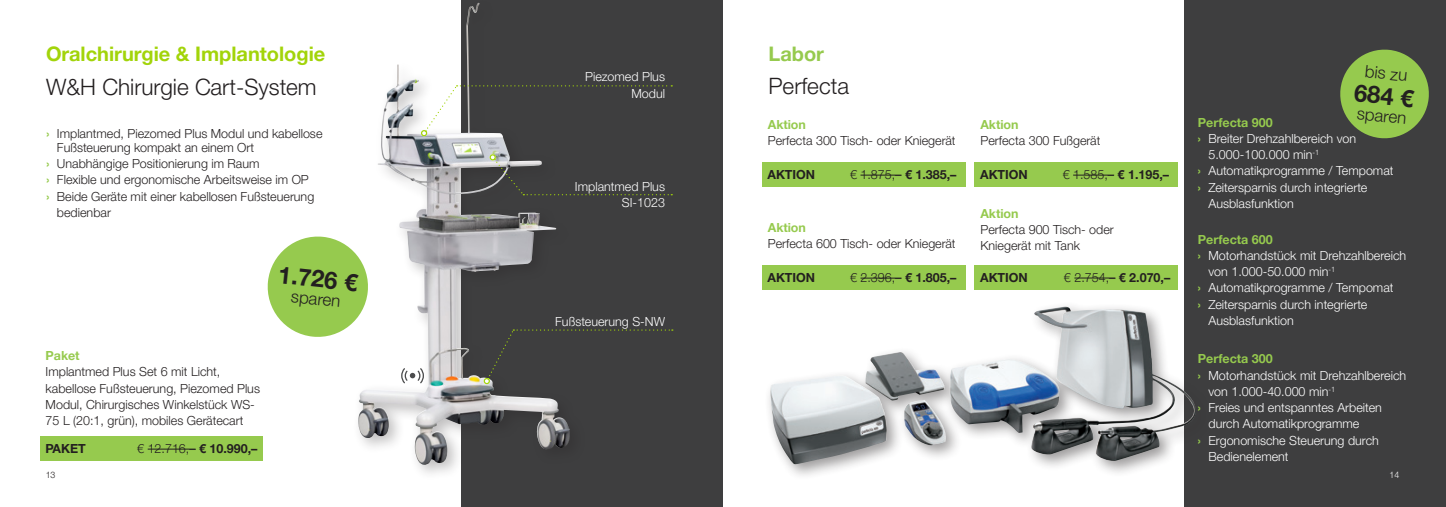
<style>
.page{position:relative;width:1446px;height:507px;background:#fff}
.page>*{position:absolute;margin:0;border:0;box-sizing:border-box;transform-origin:0 0}
.t1{font:700 23.75px "Helvetica Neue World 75";color:#231f20}
.t2{font:22.5px "Helvetica Neue World 45 Lt";color:#231f20}
.t3{font:700 20px "Helvetica Neue World 75";color:#a2d40a}
.t4{font:700 20px "Helvetica Neue World 75";color:#96ca4e}
.t5{font:16.88px "Helvetica Neue World 45 Lt";color:#231f20}
.t6{font:12.5px/16.2px "Helvetica Neue World 45 Lt";color:#231f20}
.t7{font:12.5px/16.2px "Helvetica Neue World 45 Lt";color:#fff;text-align:right}
.t8{font:700 12.5px "Helvetica Neue World 75";color:#96ca4e}
.t9{font:700 12.5px "Helvetica Neue World 75";color:#231f20}
.t10{font:8.75px "Helvetica Neue World 45 Lt";color:#231f20}
.t11{font:8.75px "Helvetica Neue World 45 Lt";color:#fff}
.s1{font-family:"Helvetica Neue World 75";font-weight:700;color:#96ca4e}
.s2{font-family:"Helvetica Neue World 75";font-weight:700}
</style>
<div class="page">
<div style="left:462px;top:0;width:261px;height:507px;background:#3e3e3f"></div>
<div style="left:1185px;top:0;width:261px;height:507px;background:#3e3e3f"></div>
<div style="left:763px;top:300px;width:449px;height:180px;background:#231f20;opacity:.45"></div>
<img style="left:869px;top:306px;width:328px;height:156px">
<svg style="left:1340px;top:49px;width:89px;height:90px"></svg>
<div style="left:974px;top:265px;width:204px;height:25px;background:#96ca4e"></div>
<hr style="left:1074px;top:278px;width:41px;height:1px;background:#231f20">
<div style="left:762px;top:162px;width:203px;height:25px;background:#96ca4e"></div>
<hr style="left:860px;top:175px;width:41px;height:1px;background:#231f20">
<div style="left:974px;top:162px;width:204px;height:25px;background:#96ca4e"></div>
<hr style="left:1073px;top:175px;width:41px;height:1px;background:#231f20">
<div style="left:762px;top:265px;width:203px;height:25px;background:#96ca4e"></div>
<hr style="left:860px;top:278px;width:41px;height:1px;background:#231f20">
<div style="left:352px;top:0;width:234px;height:481px;background:#231f20;opacity:.28"></div>
<img style="left:377px;top:3px;width:101px;height:177px">
<div style="left:41px;top:436px;width:222px;height:25px;background:#96ca4e"></div>
<hr style="left:148px;top:449px;width:48px;height:1px;background:#231f20">
<svg style="left:421px;top:85px;width:251px;height:51px"></svg>
<svg style="left:490px;top:155px;width:182px;height:40px"></svg>
<div style="left:489px;top:154px;width:7px;height:6px;border:1px solid #a2d40a;border-radius:50%"></div>
<svg style="left:484px;top:329px;width:189px;height:55px"></svg>
<svg style="left:401px;top:368px;width:23px;height:15px"></svg>
<svg style="left:267px;top:234px;width:104px;height:105px"></svg>
<h3 class="t3" style="left:46px;top:43px;width:281px">Oralchirurgie &amp; Implantologie</h3>
<h2 class="t2" style="left:46px;top:74px;width:272px">W&amp;H Chirurgie Cart-System</h2>
<p class="t6" style="left:57px;top:127px;width:267px;line-height:13.8px;text-indent:-11px"><span class="s1">›</span> Implantmed, Piezomed Plus Modul und kabellose<br>Fußsteuerung kompakt an einem Ort</p>
<p class="t6" style="left:46px;top:156px;width:215px"><span class="s1">›</span> Unabhängige Positionierung im Raum</p>
<p class="t6" style="left:46px;top:172px;width:264px"><span class="s1">›</span> Flexible und ergonomische Arbeitsweise im OP</p>
<p class="t6" style="left:46px;top:188px;width:269px"><span class="s1">›</span> Beide Geräte mit einer kabellosen Fußsteuerung</p>
<p class="t6" style="left:57px;top:204px;width:55px">bedienbar</p>
<p class="t8" style="left:46px;top:348px;width:36px">Paket</p>
<p class="t6" style="left:46px;top:364px;width:216px">Implantmed Plus Set 6 mit Licht, kabellose Fußsteuerung, Piezomed Plus Modul, Chirurgisches Winkelstück WS-75 L (20:1, grün), mobiles Gerätecart</p>
<p class="t9" style="left:46px;top:441px;width:42px">PAKET</p>
<p class="t6" style="left:137px;top:441px;width:122px">€ 12.716,– <span class="s2">€ 10.990,–</span></p>
<h1 class="t1" style="left:280px;top:261px;width:81px;rotate:6deg">1.726 €</h1>
<h3 class="t5" style="left:292px;top:286px;width:51px;rotate:6deg">sparen</h3>
<p class="t7" style="left:585px;top:69px;width:81px">Piezomed Plus<br>Modul</p>
<p class="t7" style="left:575px;top:178px;width:92px">Implantmed Plus<br>SI-1023</p>
<p class="t7" style="left:555px;top:313px;width:111px">Fußsteuerung S-NW</p>
<h3 class="t4" style="left:768px;top:43px;width:57px">Labor</h3>
<h2 class="t2" style="left:768px;top:73px;width:82px">Perfecta</h2>
<p class="t8" style="left:768px;top:118px;width:40px">Aktion</p>
<p class="t6" style="left:768px;top:133px;width:189px">Perfecta 300 Tisch- oder Kniegerät</p>
<p class="t9" style="left:767px;top:168px;width:49px">AKTION</p>
<p class="t6" style="left:850px;top:167px;width:108px">€ 1.875,– <span class="s2">€ 1.385,–</span></p>
<p class="t8" style="left:768px;top:220px;width:40px">Aktion</p>
<p class="t6" style="left:768px;top:236px;width:189px">Perfecta 600 Tisch- oder Kniegerät</p>
<p class="t9" style="left:767px;top:270px;width:49px">AKTION</p>
<p class="t6" style="left:850px;top:270px;width:108px">€ 2.396,– <span class="s2">€ 1.805,–</span></p>
<p class="t8" style="left:980px;top:118px;width:40px">Aktion</p>
<p class="t6" style="left:980px;top:133px;width:121px">Perfecta 300 Fußgerät</p>
<p class="t9" style="left:980px;top:168px;width:49px">AKTION</p>
<p class="t6" style="left:1062px;top:167px;width:108px">€ 1.585,– <span class="s2">€ 1.195,–</span></p>
<p class="t8" style="left:980px;top:206px;width:40px">Aktion</p>
<p class="t6" style="left:980px;top:222px;width:135px">Perfecta 900 Tisch- oder<br>Kniegerät mit Tank</p>
<p class="t9" style="left:980px;top:270px;width:49px">AKTION</p>
<p class="t6" style="left:1064px;top:270px;width:108px">€ 2.754,– <span class="s2">€ 2.070,–</span></p>
<h3 class="t5" style="left:1366px;top:61px;width:44px;rotate:6deg">bis zu</h3>
<h1 class="t1" style="left:1355px;top:79px;width:61px;rotate:6deg">684 €</h1>
<h3 class="t5" style="left:1358px;top:103px;width:51px;rotate:6deg">sparen</h3>
<p class="t8" style="left:1198px;top:115px;width:76px">Perfecta 900</p>
<p class="t7" style="left:1198px;top:130px;width:160px"><span class="s1">›</span> Breiter Drehzahlbereich von</p>
<p class="t7" style="left:1208px;top:147px;width:112px">5.000-100.000 min<sup>-1</sup></p>
<p class="t7" style="left:1198px;top:163px;width:197px"><span class="s1">›</span> Automatikprogramme / Tempomat</p>
<p class="t7" style="left:1198px;top:179px;width:171px"><span class="s1">›</span> Zeitersparnis durch integrierte</p>
<p class="t7" style="left:1208px;top:195px;width:87px">Ausblasfunktion</p>
<p class="t8" style="left:1198px;top:232px;width:76px">Perfecta 600</p>
<p class="t7" style="left:1198px;top:247px;width:210px"><span class="s1">›</span> Motorhandstück mit Drehzahlbereich</p>
<p class="t7" style="left:1208px;top:264px;width:128px">von 1.000-50.000 min<sup>-1</sup></p>
<p class="t7" style="left:1198px;top:280px;width:197px"><span class="s1">›</span> Automatikprogramme / Tempomat</p>
<p class="t7" style="left:1198px;top:296px;width:171px"><span class="s1">›</span> Zeitersparnis durch integrierte</p>
<p class="t7" style="left:1208px;top:312px;width:87px">Ausblasfunktion</p>
<p class="t8" style="left:1198px;top:352px;width:76px">Perfecta 300</p>
<p class="t7" style="left:1198px;top:367px;width:210px"><span class="s1">›</span> Motorhandstück mit Drehzahlbereich</p>
<p class="t7" style="left:1208px;top:383px;width:128px">von 1.000-40.000 min<sup>-1</sup></p>
<p class="t7" style="left:1198px;top:399px;width:185px"><span class="s1">›</span> Freies und entspanntes Arbeiten</p>
<p class="t7" style="left:1208px;top:416px;width:152px">durch Automatikprogramme</p>
<p class="t7" style="left:1198px;top:432px;width:182px"><span class="s1">›</span> Ergonomische Steuerung durch</p>
<p class="t7" style="left:1208px;top:448px;width:82px">Bedienelement</p>
<p class="t10" style="left:46px;top:470px;width:11px">13</p>
<p class="t11" style="left:1389px;top:470px;width:11px">14</p>
</div>
